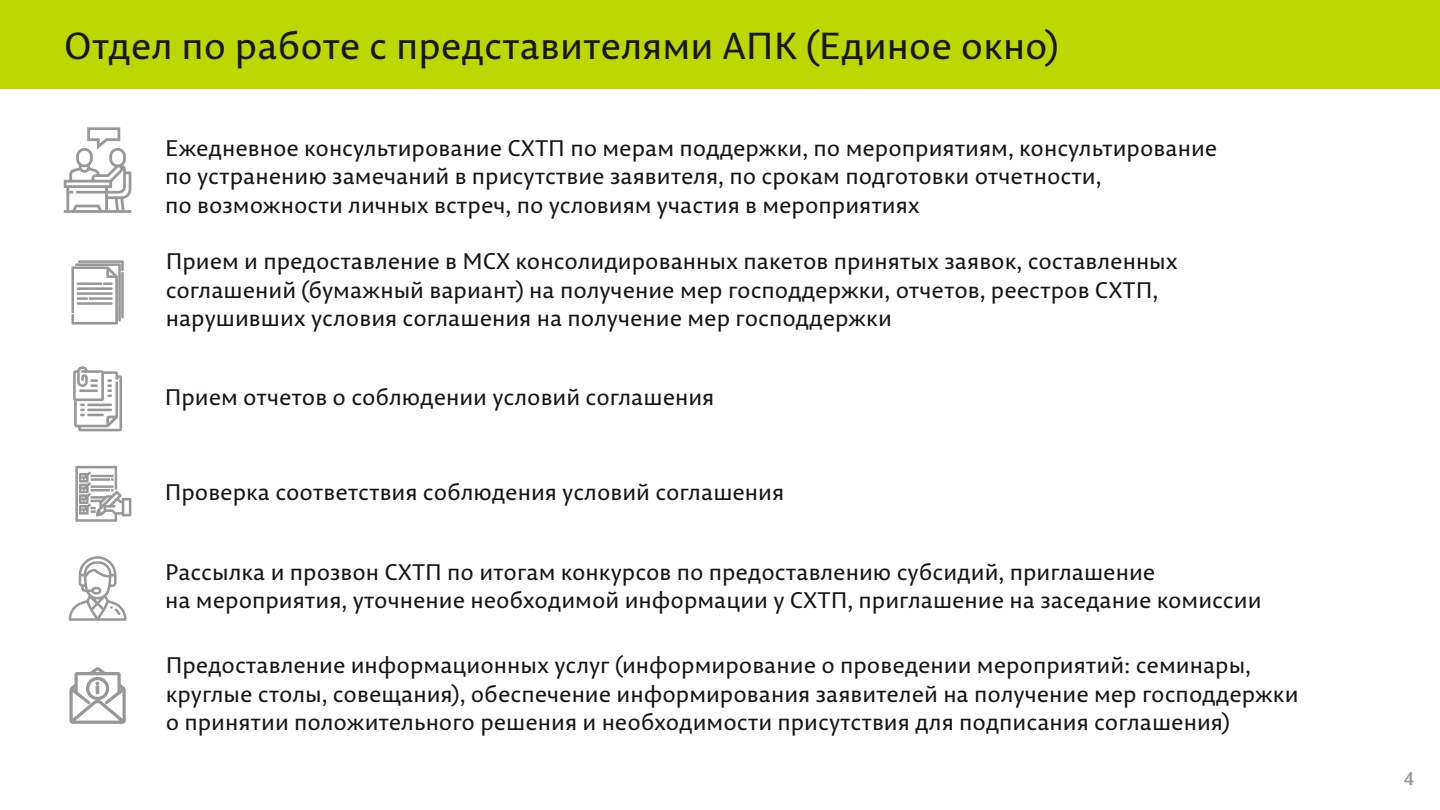
<style>
.page{position:relative;width:1440px;height:810px;background:#fff}
.page>*{position:absolute;margin:0;border:0;box-sizing:border-box;transform-origin:0 0}
.t1{font:37.5px "Permian Sans Typeface";color:#151616}
.t2{font:22.5px/28.4px "Permian Sans Typeface";color:#151616}
.t3{font:700 18px "Permian Sans Typeface";color:#989899}
</style>
<div class="page">
<div style="left:0;top:0;width:1440px;height:88px;background:#bcd800"></div>
<svg style="left:64px;top:127px;width:67px;height:86px"></svg>
<svg style="left:71px;top:260px;width:53px;height:65px"></svg>
<svg style="left:69px;top:556px;width:58px;height:65px"></svg>
<svg style="left:69px;top:667px;width:57px;height:57px"></svg>
<svg style="left:73px;top:366px;width:49px;height:65px"></svg>
<svg style="left:75px;top:466px;width:56px;height:56px"></svg>
<h1 class="t1" style="left:64px;top:31px;width:996px">Отдел по работе с представителями АПК (Единое окно)</h1>
<p class="t2" style="left:165px;top:136px;width:1054px">Ежедневное консультирование СХТП по мерам поддержки, по мероприятиям, консультирование по устранению замечаний в присутствие заявителя, по срокам подготовки отчетности,<br>по возможности личных встреч, по условиям участия в мероприятиях</p>
<p class="t2" style="left:166px;top:249px;width:1014px">Прием и предоставление в МСХ консолидированных пакетов принятых заявок, составленных соглашений (бумажный вариант) на получение мер господдержки, отчетов, реестров СХТП, нарушивших условия соглашения на получение мер господдержки</p>
<p class="t2" style="left:165px;top:385px;width:551px">Прием отчетов о соблюдении условий соглашения</p>
<p class="t2" style="left:165px;top:480px;width:621px">Проверка соответствия соблюдения условий соглашения</p>
<p class="t2" style="left:165px;top:560px;width:1098px">Рассылка и прозвон СХТП по итогам конкурсов по предоставлению субсидий, приглашение<br>на мероприятия, уточнение необходимой информации у СХТП, приглашение на заседание комиссии</p>
<p class="t2" style="left:166px;top:653px;width:1134px">Предоставление информационных услуг (информирование о проведении мероприятий: семинары, круглые столы, совещания), обеспечение информирования заявителей на получение мер господдержки о принятии положительного решения и необходимости присутствия для подписания соглашения)</p>
<p class="t3" style="left:1404px;top:771px;width:12px">4</p>
</div>
